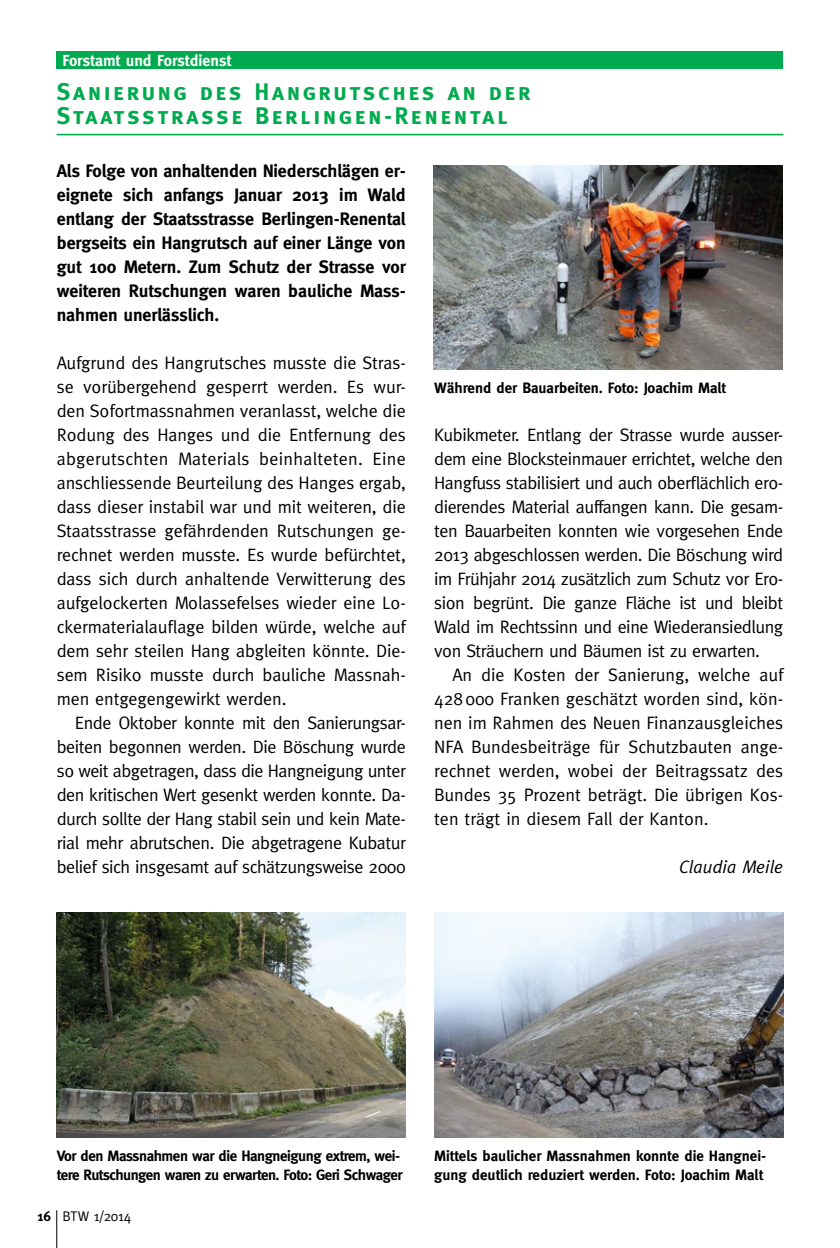
<style>
.page{position:relative;width:840px;height:1248px;background:#fff}
.page>*{position:absolute;margin:0;border:0;box-sizing:border-box;transform-origin:0 0}
.t1{font:24px/24px "Meta Bold Caps";letter-spacing:.1em;color:#00aa4e}
.t2{font:18px/24px "Meta";letter-spacing:-.025em;color:#000;text-align:justify}
.t3{font:700 18px/24px "Meta";letter-spacing:-.005em;color:#000;text-align:justify}
.t4{font:italic 18px "Meta";color:#000}
.t5{font:700 16px "Meta";color:#fff}
.t6{font:700 15px/18px "Meta";color:#000}
.t7{font:700 15px/18px "Meta";letter-spacing:-.035em;color:#000}
.t8{font:14px "Meta";letter-spacing:-.01em;color:#000}
.s1{font-weight:700}
</style>
<div class="page">
<hr style="left:56px;top:1210px;width:1px;height:37px;background:#000">
<div style="left:57px;top:51px;width:725px;height:17px;background:#00aa4e"></div>
<hr style="left:57px;top:134px;width:725px;height:1px;background:#00aa4e">
<img style="left:433px;top:166px;width:349px;height:203px">
<img style="left:57px;top:912px;width:348px;height:225px">
<img style="left:434px;top:912px;width:348px;height:225px">
<p class="t5" style="left:62px;top:51px;width:170px">Forstamt und Forstdienst</p>
<h1 class="t1" style="left:57px;top:79px;width:475px">Sanierung des Hangrutsches an der<br>Staatsstrasse Berlingen-Renental</h1>
<p class="t3" style="left:57px;top:158px;width:350px">Als Folge von anhaltenden Niederschlägen er&shy;eignete sich anfangs Januar 2013 im Wald entlang der Staatsstrasse Berlingen-Renental bergseits ein Hangrutsch auf einer Länge von gut 100 Metern. Zum Schutz der Strasse vor weiteren Rutschungen waren bauliche Mass&shy;nahmen unerlässlich.</p>
<p class="t2" style="left:57px;top:350px;width:350px">Aufgrund des Hangrutsches musste die Stras&shy;se vorübergehend gesperrt werden. Es wur&shy;den Sofortmassnahmen veranlasst, welche die Rodung des Hanges und die Entfernung des abgerutschten Materials beinhalteten. Eine anschliessende Beurteilung des Hanges ergab, dass dieser instabil war und mit weiteren, die Staatsstrasse gefährdenden Rutschungen ge&shy;rechnet werden musste. Es wurde befürchtet, dass sich durch anhaltende Verwitterung des aufgelockerten Molassefelses wieder eine Lo&shy;ckermaterialauflage bilden würde, welche auf dem sehr steilen Hang abgleiten könnte. Die&shy;sem Risiko musste durch bauliche Massnah&shy;men entgegengewirkt werden.</p>
<p class="t2" style="left:57px;top:710px;width:350px;text-indent:18px">Ende Oktober konnte mit den Sanierungsar&shy;beiten begonnen werden. Die Böschung wurde so weit abgetragen, dass die Hangneigung unter den kritischen Wert gesenkt werden konnte. Da&shy;durch sollte der Hang stabil sein und kein Mate&shy;rial mehr abrutschen. Die abgetragene Kubatur belief sich insgesamt auf schätzungsweise 2000</p>
<p class="t6" style="left:434px;top:379px;width:293px">Während der Bauarbeiten. Foto: Joachim Malt</p>
<p class="t2" style="left:434px;top:422px;width:350px">Kubikmeter. Entlang der Strasse wurde ausser&shy;dem eine Blocksteinmauer errichtet, welche den Hangfuss stabilisiert und auch oberflächlich ero&shy;dierendes Material auffangen kann. Die gesam&shy;ten Bauarbeiten konnten wie vorgesehen Ende 2013 abgeschlossen werden. Die Böschung wird im Frühjahr 2014 zusätzlich zum Schutz vor Ero&shy;sion begrünt. Die ganze Fläche ist und bleibt Wald im Rechtssinn und eine Wiederansiedlung von Sträuchern und Bäumen ist zu erwarten.</p>
<p class="t2" style="left:434px;top:662px;width:350px;text-indent:18px">An die Kosten der Sanierung, welche auf 428000 Franken geschätzt worden sind, kön&shy;nen im Rahmen des Neuen Finanzausgleiches NFA Bundesbeiträge für Schutzbauten ange&shy;rechnet werden, wobei der Beitragssatz des Bundes 35 Prozent beträgt. Die übrigen Kos&shy;ten trägt in diesem Fall der Kanton.</p>
<p class="t4" style="left:678px;top:856px;width:105px">Claudia Meile</p>
<p class="t7" style="left:57px;top:1147px;width:347px">Vor den Massnahmen war die Hangneigung extrem, wei&shy;tere Rutschungen waren zu erwarten. Foto: Geri Schwager</p>
<p class="t6" style="left:434px;top:1147px;width:333px">Mittels baulicher Massnahmen konnte die Hangnei&shy;gung deutlich reduziert werden. Foto: Joachim Malt</p>
<p class="t8" style="left:37px;top:1208px;width:95px"><span class="s1">16</span> BTW 1/2014</p>
</div>
